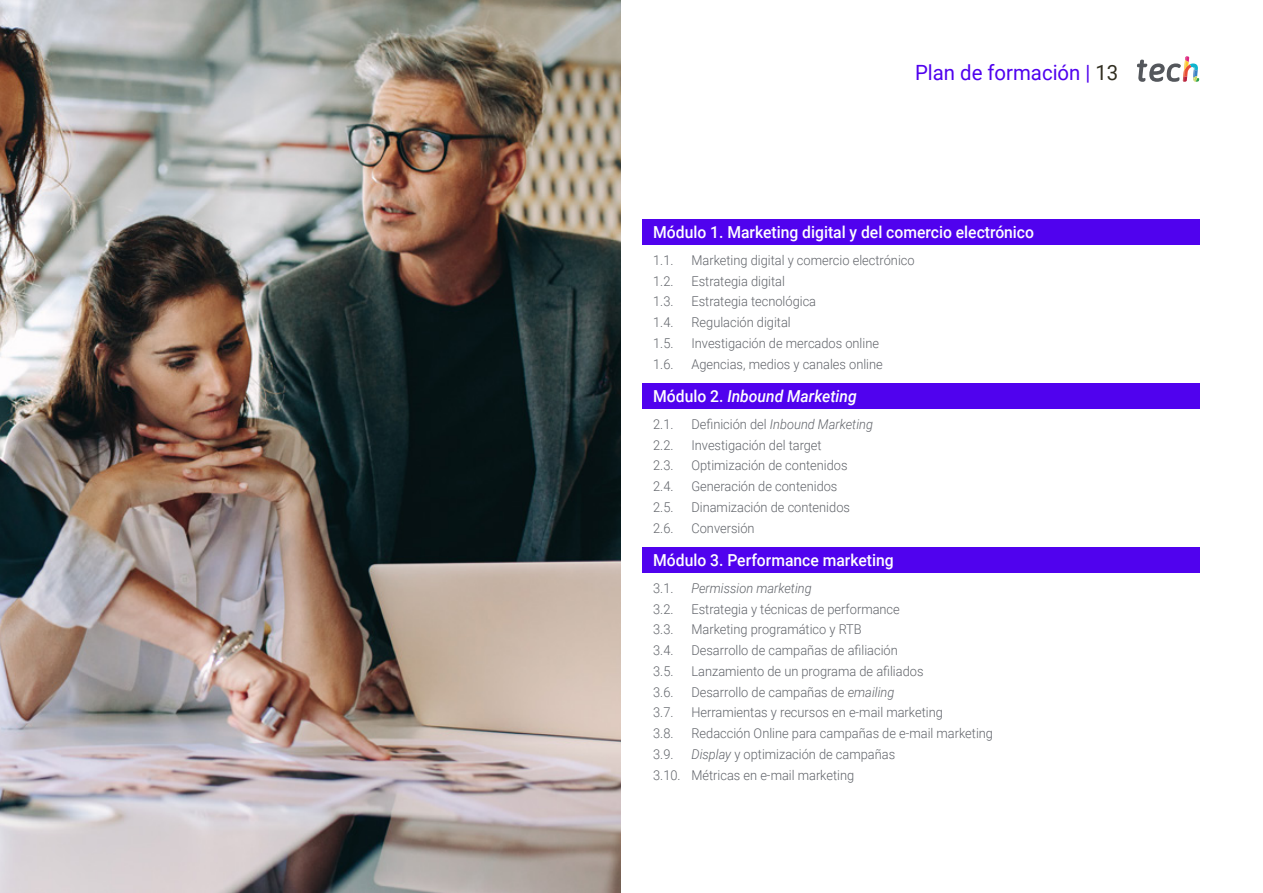
<style>
.page{position:relative;width:1263px;height:893px;background:#fff}
.page>*{position:absolute;margin:0;border:0;box-sizing:border-box;transform-origin:0 0}
.t1{font:21px "Roboto";color:#5002ee}
.t2{font:500 16.5px "Roboto";color:#fff;scale:.95 1}
.t3{font:italic 500 16.5px "Roboto";color:#fff;scale:.95 1}
.t4{font:300 13.5px/20.7px "Roboto";color:#61646a;scale:.95 1}
.t5{font:italic 300 13.5px "Roboto";color:#61646a;scale:.95 1}
.s1{color:#312e20}
.s2{font-style:normal}
.s3{font-style:italic}
</style>
<div class="page">
<img style="left:0;top:0;width:621px;height:893px">
<div style="left:642px;top:219px;width:557px;height:25px;background:#5002ee"></div>
<div style="left:642px;top:383px;width:557px;height:25px;background:#5002ee"></div>
<div style="left:642px;top:547px;width:557px;height:25px;background:#5002ee"></div>
<svg style="left:1137px;top:56px;width:62px;height:26px"></svg>
<h1 class="t1" style="left:915px;top:57px;width:205px">Plan de formación | <span class="s1">13</span></h1>
<p class="t2" style="left:653px;top:220px;width:402px">Módulo 1. Marketing digital y del comercio electrónico</p>
<p class="t4" style="left:653px;top:249px;width:23px">1.1.</p>
<p class="t4" style="left:691px;top:249px;width:236px">Marketing digital y comercio electrónico</p>
<p class="t4" style="left:653px;top:270px;width:23px">1.2.</p>
<p class="t4" style="left:691px;top:270px;width:100px">Estrategia digital</p>
<p class="t4" style="left:653px;top:291px;width:23px">1.3.</p>
<p class="t4" style="left:691px;top:291px;width:133px">Estrategia tecnológica</p>
<p class="t4" style="left:653px;top:311px;width:23px">1.4.</p>
<p class="t4" style="left:691px;top:311px;width:106px">Regulación digital</p>
<p class="t4" style="left:653px;top:332px;width:23px">1.5.</p>
<p class="t4" style="left:691px;top:332px;width:199px">Investigación de mercados online</p>
<p class="t4" style="left:653px;top:353px;width:23px">1.6.</p>
<p class="t4" style="left:691px;top:353px;width:203px">Agencias, medios y canales online</p>
<p class="t3" style="left:653px;top:384px;width:216px"><span class="s2">Módulo 2.</span> Inbound Marketing</p>
<p class="t4" style="left:653px;top:413px;width:23px">2.1.</p>
<p class="t5" style="left:691px;top:415px;width:193px"><span class="s2">Definición del</span> Inbound Marketing</p>
<p class="t4" style="left:653px;top:434px;width:23px">2.2.</p>
<p class="t4" style="left:691px;top:434px;width:139px">Investigación del target</p>
<p class="t4" style="left:653px;top:455px;width:23px">2.3.</p>
<p class="t4" style="left:691px;top:455px;width:166px">Optimización de contenidos</p>
<p class="t4" style="left:653px;top:475px;width:23px">2.4.</p>
<p class="t4" style="left:691px;top:475px;width:155px">Generación de contenidos</p>
<p class="t4" style="left:653px;top:496px;width:23px">2.5.</p>
<p class="t4" style="left:691px;top:496px;width:168px">Dinamización de contenidos</p>
<p class="t4" style="left:653px;top:517px;width:23px">2.6.</p>
<p class="t4" style="left:691px;top:517px;width:68px">Conversión</p>
<p class="t2" style="left:653px;top:548px;width:255px">Módulo 3. Performance marketing</p>
<p class="t4" style="left:653px;top:577px;width:23px">3.1.</p>
<p class="t5" style="left:691px;top:579px;width:128px">Permission marketing</p>
<p class="t4" style="left:653px;top:598px;width:23px">3.2.</p>
<p class="t4" style="left:691px;top:598px;width:221px">Estrategia y técnicas de performance</p>
<p class="t4" style="left:653px;top:619px;width:23px">3.3.</p>
<p class="t4" style="left:691px;top:619px;width:181px">Marketing programático y RTB</p>
<p class="t4" style="left:653px;top:639px;width:23px">3.4.</p>
<p class="t4" style="left:691px;top:639px;width:219px">Desarrollo de campañas de afiliación</p>
<p class="t4" style="left:653px;top:660px;width:23px">3.5.</p>
<p class="t4" style="left:691px;top:660px;width:246px">Lanzamiento de un programa de afiliados</p>
<p class="t4" style="left:653px;top:681px;width:23px">3.6.</p>
<p class="t4" style="left:691px;top:681px;width:215px">Desarrollo de campañas de <span class="s3">emailing</span></p>
<p class="t4" style="left:653px;top:702px;width:23px">3.7.</p>
<p class="t4" style="left:691px;top:702px;width:266px">Herramientas y recursos en e-mail marketing</p>
<p class="t4" style="left:653px;top:722px;width:23px">3.8.</p>
<p class="t4" style="left:691px;top:722px;width:319px">Redacción Online para campañas de e-mail marketing</p>
<p class="t4" style="left:653px;top:743px;width:23px">3.9.</p>
<p class="t4" style="left:653px;top:743px;width:256px;text-indent:38px"><span class="s3">Display</span> y optimización de campañas<br>3.10. Métricas en e-mail marketing</p>
</div>
